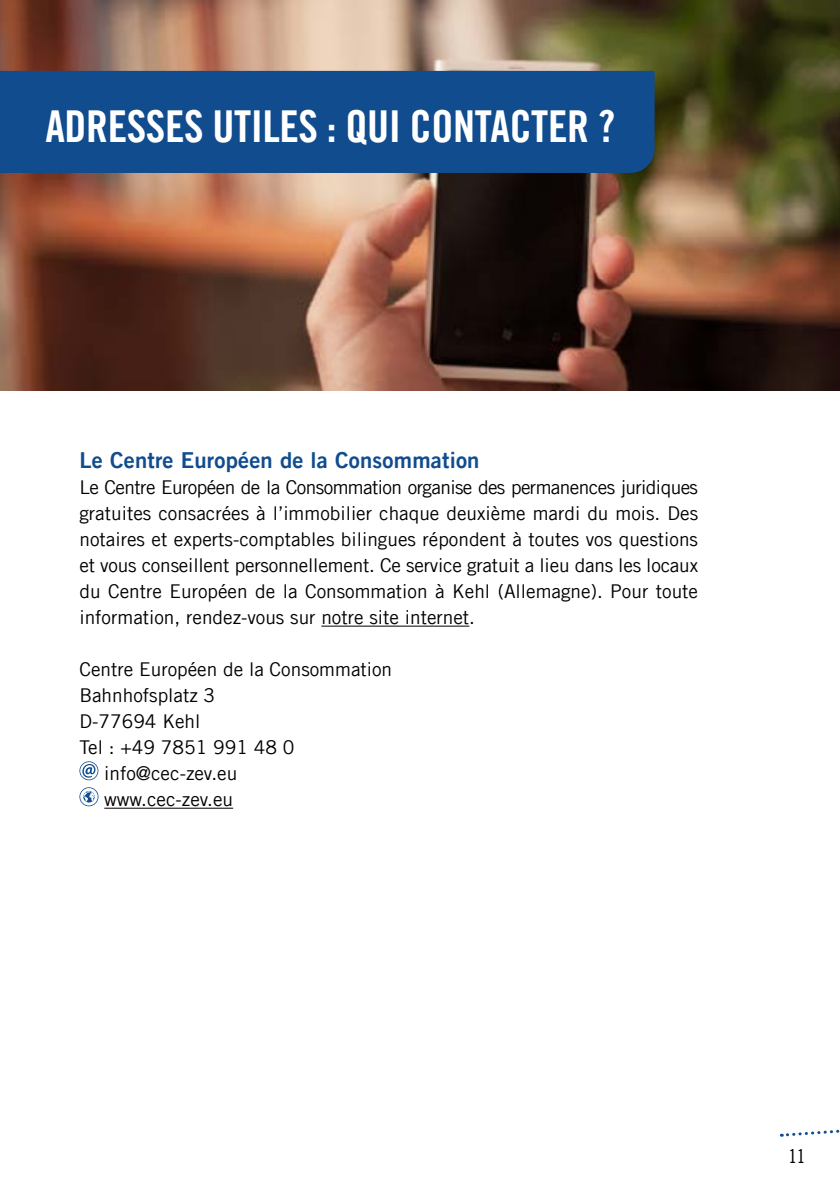
<style>
.page{position:relative;width:840px;height:1191px;background:#fff}
.page>*{position:absolute;margin:0;border:0;box-sizing:border-box;transform-origin:0 0}
.t1{font:44px "Trade Gothic LT Com Bd Cn 20";letter-spacing:-.01em;color:#fff}
.t2{font:22px "Trade Gothic LT Com Bd 2";letter-spacing:.01em;color:#104c8e}
.t3{font:19px/26px "Trade Gothic LT Com";color:#000;text-align:justify}
.t4{font:19px "Trade Gothic LT Com Cn 18";color:#000}
</style>
<div class="page">
<svg style="left:780px;top:1129px;width:60px;height:8px"></svg>
<img style="left:0;top:0;width:839px;height:390px">
<div style="left:0;top:71px;width:654px;height:102px;background:#104c8e"></div>
<hr style="left:321px;top:625px;width:148px;height:1px;background:#000">
<hr style="left:104px;top:807px;width:129px;height:1px;background:#000">
<svg style="left:79px;top:761px;width:19px;height:19px"></svg>
<svg style="left:79px;top:787px;width:19px;height:19px"></svg>
<h1 class="t1" style="left:45px;top:99px;width:571px">ADRESSES UTILES : QUI CONTACTER ?</h1>
<p class="t2" style="left:79px;top:447px;width:401px">Le Centre Européen de la Consommation</p>
<p class="t3" style="left:79px;top:474px;width:619px">Le Centre Européen de la Consommation organise des permanences juridiques gratuites consacrées à l’immobilier chaque deuxième mardi du mois. Des notaires et experts-comptables bilingues répondent à toutes vos questions et vous conseillent personnellement. Ce service gratuit a lieu dans les locaux du Centre Européen de la Consommation à Kehl (Allemagne). Pour toute information, rendez-vous sur notre site internet.</p>
<p class="t3" style="left:79px;top:656px;width:314px">Centre Européen de la Consommation</p>
<p class="t3" style="left:79px;top:682px;width:137px">Bahnhofsplatz 3</p>
<p class="t3" style="left:79px;top:708px;width:122px">D-77694 Kehl</p>
<p class="t3" style="left:79px;top:734px;width:216px">Tel : +49 7851 991 48 0</p>
<p class="t3" style="left:104px;top:760px;width:134px">info@cec-zev.eu</p>
<p class="t3" style="left:104px;top:786px;width:130px">www.cec-zev.eu</p>
<p class="t4" style="left:787px;top:1144px;width:18px">11</p>
</div>
